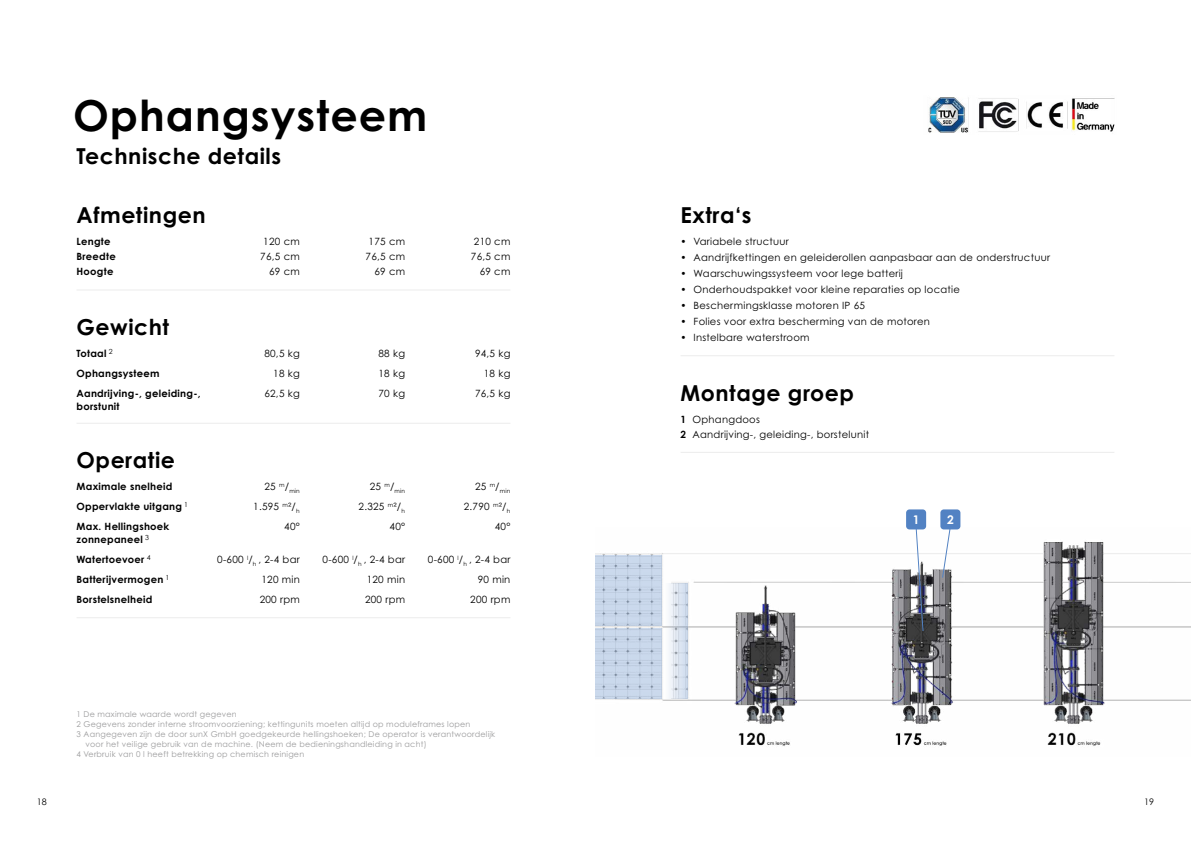
<style>
.page{position:relative;width:1191px;height:842px;background:#fff}
.page>*{position:absolute;margin:0;border:0;box-sizing:border-box;transform-origin:0 0}
.t1{font:700 42.7px "Century Gothic Pro";letter-spacing:.025em;color:#000}
.t2{font:700 22px "Century Gothic Pro";letter-spacing:.025em;color:#000}
.t3{font:700 12px "Century Gothic Pro";color:#fff}
.t4{font:10px/20px "Century Gothic Pro";letter-spacing:.025em;color:#000;text-align:right}
.t5{font:700 10px/20px "Century Gothic Pro";letter-spacing:.025em;color:#000}
.t6{font:700 10px/20px "Century Gothic";letter-spacing:.025em;color:#000}
.t7{font:9px "Century Gothic";color:#000}
.t8{font:8px "Century Gothic Pro";letter-spacing:.025em;color:#9c9c9d}
.t9{font:7px "Century Gothic";color:#000}
.t10{font:5.8px "Century Gothic Pro";letter-spacing:.025em;color:#000}
.s1{font-weight:700}
</style>
<div class="page">
<hr style="left:77px;top:423px;width:433px;height:1px;background:#ececec">
<hr style="left:77px;top:617px;width:433px;height:1px;background:#ececec">
<hr style="left:77px;top:289px;width:433px;height:1px;background:#ececec">
<hr style="left:680px;top:355px;width:434px;height:1px;background:#ececec">
<img style="left:595px;top:527px;width:596px;height:219px">
<img style="left:928px;top:97px;width:187px;height:36px">
<svg style="left:941px;top:528px;width:10px;height:51px"></svg>
<svg style="left:915px;top:529px;width:9px;height:103px"></svg>
<div style="left:940px;top:509px;width:20px;height:20px;background:#5282c3;border-radius:3px"></div>
<div style="left:906px;top:509px;width:20px;height:20px;background:#5282c3;border-radius:3px"></div>
<hr style="left:680px;top:452px;width:434px;height:1px;background:#ececec">
<svg style="left:595px;top:555px;width:67px;height:70px;background:#c4d3e6"></svg>
<svg style="left:595px;top:628px;width:67px;height:70px;background:#c4d2e6"></svg>
<svg style="left:664px;top:583px;width:23px;height:115px"></svg>
<h1 class="t1" style="left:73px;top:89px;width:356px">Ophangsysteem</h1>
<h2 class="t2" style="left:77px;top:143px;width:206px">Technische details</h2>
<h2 class="t2" style="left:77px;top:201px;width:131px">Afmetingen</h2>
<p class="t5" style="left:77px;top:234px;width:41px;line-height:15px">Lengte<br>Breedte<br>Hoogte</p>
<h2 class="t2" style="left:77px;top:313px;width:94px">Gewicht</h2>
<p class="t9" style="left:109px;top:346px;width:5px">2</p>
<p class="t5" style="left:77px;top:343px;width:31px">Totaal</p>
<p class="t6" style="left:77px;top:362px;width:125px">Ophangsysteem<br>Aandrijving-, geleiding-,</p>
<p class="t6" style="left:77px;top:395px;width:44px">borstunit</p>
<p class="t4" style="left:260px;top:234px;width:41px;line-height:15px">120 cm<br>76,5 cm<br>69 cm</p>
<p class="t4" style="left:365px;top:234px;width:41px;line-height:15px">175 cm<br>76,5 cm<br>69 cm</p>
<p class="t4" style="left:471px;top:234px;width:41px;line-height:15px">210 cm<br>76,5 cm<br>69 cm</p>
<p class="t4" style="left:264px;top:343px;width:37px">80,5 kg<br>18 kg<br>62,5 kg</p>
<p class="t4" style="left:378px;top:343px;width:28px;text-align:justify">88 kg 18 kg 70 kg</p>
<p class="t4" style="left:475px;top:343px;width:37px">94,5 kg<br>18 kg<br>76,5 kg</p>
<h2 class="t2" style="left:77px;top:447px;width:100px">Operatie</h2>
<p class="t5" style="left:77px;top:476px;width:107px">Maximale snelheid<br>Oppervlakte uitgang<br>Max. Hellingshoek</p>
<p class="t5" style="left:77px;top:529px;width:88px">zonnepaneel<br>Watertoevoer<br>Batterijvermogen<br>Borstelsnelheid</p>
<p class="t9" style="left:184px;top:500px;width:5px">1</p>
<p class="t9" style="left:145px;top:533px;width:5px">3</p>
<p class="t9" style="left:147px;top:553px;width:5px">4</p>
<p class="t9" style="left:166px;top:573px;width:5px">1</p>
<p class="t10" style="left:264px;top:487px;width:37px"><sup>25</sup> m<sup>/</sup>min</p>
<p class="t4" style="left:253px;top:496px;width:48px">1.595 <sup>m</sup>²/<sub>h<br></sub>40°</p>
<p class="t4" style="left:260px;top:549px;width:42px;text-align:justify;text-indent:-42px">0-600 <sup>l</sup>/<sub>h</sub> , 2-4 bar 120 min 200 rpm</p>
<p class="t10" style="left:370px;top:487px;width:37px"><sup>25</sup> m<sup>/</sup>min</p>
<p class="t4" style="left:358px;top:496px;width:48px">2.325 <sup>m</sup>²/<sub>h<br></sub>40°</p>
<p class="t4" style="left:365px;top:549px;width:42px;text-align:justify;text-indent:-42px">0-600 <sup>l</sup>/<sub>h</sub> , 2-4 bar 120 min 200 rpm</p>
<p class="t10" style="left:475px;top:487px;width:37px"><sup>25</sup> m<sup>/</sup>min</p>
<p class="t4" style="left:464px;top:496px;width:48px">2.790 <sup>m</sup>²/<sub>h<br></sub>40°</p>
<p class="t4" style="left:428px;top:549px;width:84px">0-600 <sup>l</sup>/<sub>h</sub> , 2-4 bar<br>90 min<br>200 rpm</p>
<p class="t8" style="left:77px;top:709px;width:162px">1 De maximale waarde wordt gegeven</p>
<p class="t8" style="left:77px;top:719px;width:395px">2 Gegevens zonder interne stroomvoorziening; kettingunits moeten altijd op moduleframes lopen</p>
<p class="t8" style="left:77px;top:729px;width:420px">3 Aangegeven zijn de door sunX GmbH goedgekeurde hellingshoeken; De operator is verantwoordelijk</p>
<p class="t8" style="left:86px;top:739px;width:342px">voor het veilige gebruik van de machine. (Neem de bedieningshandleiding in acht)</p>
<p class="t8" style="left:77px;top:749px;width:229px">4 Verbruik van 0 l heeft betrekking op chemisch reinigen</p>
<h2 class="t2" style="left:680px;top:201px;width:73px">Extra‘s</h2>
<p class="t4" style="left:680px;top:231px;width:110px">• Variabele structuur</p>
<p class="t4" style="left:680px;top:247px;width:371px">• Aandrijfkettingen en geleiderollen aanpasbaar aan de onderstructuur</p>
<p class="t4" style="left:680px;top:263px;width:224px">• Waarschuwingssysteem voor lege batterij</p>
<p class="t4" style="left:680px;top:279px;width:281px">• Onderhoudspakket voor kleine reparaties op locatie</p>
<p class="t4" style="left:680px;top:295px;width:186px">• Beschermingsklasse motoren IP 65</p>
<p class="t4" style="left:680px;top:311px;width:251px">• Folies voor extra bescherming van de motoren</p>
<p class="t4" style="left:680px;top:327px;width:131px">• Instelbare waterstroom</p>
<h2 class="t2" style="left:680px;top:379px;width:175px">Montage groep</h2>
<p class="t4" style="left:680px;top:411px;width:190px;line-height:15px;text-align:left"><span class="s1">1</span> Ophangdoos<br><span class="s1">2</span> Aandrijving-, geleiding-, borstelunit</p>
<p class="t3" style="left:912px;top:512px;width:8px">1</p>
<p class="t3" style="left:947px;top:512px;width:8px">2</p>
<p class="t7" style="left:37px;top:795px;width:11px">18</p>
<p class="t7" style="left:1144px;top:795px;width:11px">19</p>
</div>
